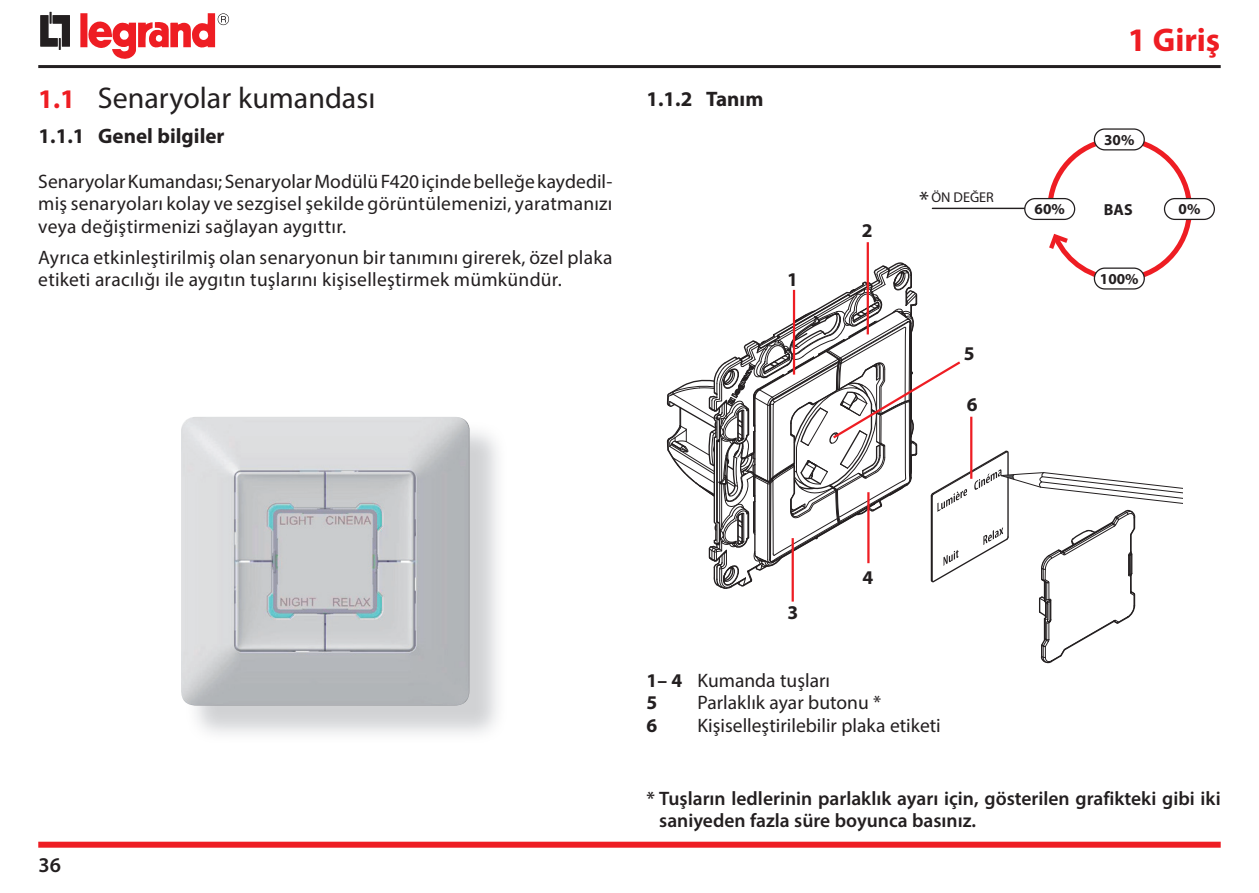
<style>
.page{position:relative;width:1259px;height:893px;background:#fff}
.page>*{position:absolute;margin:0;border:0;box-sizing:border-box;transform-origin:0 0}
.t1{font:700 33px "Myriad Pro";color:#ee1d23}
.t2{font:30px "Myriad Pro";color:#231f20}
.t3{font:24px "Myriad Pro";color:#231f20}
.t4{font:700 21px "Myriad Pro";color:#231f20}
.t5{font:600 21px "Myriad Pro";color:#231f20}
.t6{font:19.5px/22.5px "Myriad Pro";letter-spacing:.01em;color:#231f20}
.t7{font:600 19.5px/22.5px "Myriad Pro";color:#231f20}
.t8{font:700 19.5px "Myriad Pro";color:#231f20}
.t9{font:700 15.9px "Myriad Pro";color:#231f20}
.t10{font:700 15.3px "Myriad Pro";color:#231f20}
.t11{font:14.1px "Myriad Pro";color:#231f20}
.s1{font-weight:700;font-size:27px;color:#ee1d23}
.s2{font-weight:700}
</style>
<div class="page">
<img style="left:181px;top:417px;width:289px;height:288px">
<div style="left:1164px;top:198px;width:51px;height:22px;border:1px solid #231f20;border-radius:10px"></div>
<svg style="left:666px;top:128px;width:528px;height:536px"></svg>
<div style="left:963px;top:346px;width:11px;height:14px;background:#fff"></div>
<div style="left:966px;top:396px;width:12px;height:15px;background:#fff"></div>
<hr style="left:867px;top:492px;width:2px;height:71px;background:#ee1d23">
<hr style="left:791px;top:538px;width:3px;height:64px;background:#ee1d23">
<hr style="left:38px;top:65px;width:1182px;height:3px;background:#231f20">
<div style="left:38px;top:842px;width:1182px;height:6px;background:#ee1d23"></div>
<div style="left:80px;top:13px;width:7px;height:34px;background:#ee1d23"></div>
<svg style="left:87px;top:13px;width:128px;height:46px"></svg>
<svg style="left:40px;top:12px;width:30px;height:38px"></svg>
<svg style="left:218px;top:13px;width:11px;height:12px"></svg>
<svg style="left:218px;top:14px;width:10px;height:11px"></svg>
<svg style="left:221px;top:16px;width:5px;height:6px"></svg>
<h2 class="t2" style="left:38px;top:79px;width:338px"><span class="s1">1.1</span> Senaryolar kumandası</h2>
<p class="t4" style="left:39px;top:122px;width:187px">1.1.1 Genel bilgiler</p>
<p class="t6" style="left:38px;top:170px;width:576px;text-align:justify">Senaryolar Kumandası; Senaryolar Modülü F420 içinde belleğe kaydedil&shy;miş senaryoları kolay ve sezgisel şekilde görüntülemenizi, yaratmanızı veya değiştirmenizi sağlayan aygıttır.</p>
<p class="t6" style="left:38px;top:246px;width:576px">Ayrıca etkinleştirilmiş olan senaryonun bir tanımını girerek, özel plaka etiketi aracılığı ile aygıtın tuşlarını kişiselleştirmek mümkündür.</p>
<p class="t4" style="left:646px;top:86px;width:118px">1.1.2 Tanım</p>
<p class="t8" style="left:787px;top:267px;width:12px">1</p>
<p class="t8" style="left:861px;top:217px;width:12px">2</p>
<p class="t11" style="left:931px;top:188px;width:64px">ÖN DEĞER</p>
<p class="t3" style="left:919px;top:185px;width:11px">*</p>
<p class="t8" style="left:963px;top:341px;width:12px">5</p>
<p class="t8" style="left:967px;top:391px;width:12px">6</p>
<h1 class="t1" style="left:1127px;top:19px;width:94px">1 Giriş</h1>
<p class="t10" style="left:1104px;top:130px;width:32px">30%</p>
<p class="t10" style="left:1034px;top:199px;width:32px">60%</p>
<p class="t9" style="left:1104px;top:199px;width:30px">BAS</p>
<p class="t10" style="left:1100px;top:269px;width:40px">100%</p>
<p class="t10" style="left:1178px;top:199px;width:23px">0%</p>
<p class="t5" style="left:39px;top:852px;width:24px">36</p>
<p class="t8" style="left:787px;top:600px;width:12px">3</p>
<p class="t8" style="left:862px;top:565px;width:12px">4</p>
<p class="t6" style="left:646px;top:668px;width:185px"><span class="s2">1– 4</span> Kumanda tuşları<br><span class="s2">5</span></p>
<p class="t6" style="left:697px;top:691px;width:185px">Parlaklık ayar butonu *</p>
<p class="t8" style="left:646px;top:712px;width:12px">6</p>
<p class="t6" style="left:697px;top:713px;width:245px">Kişiselleştirilebilir plaka etiketi</p>
<p class="t7" style="left:659px;top:786px;width:563px;text-indent:-13px">* Tuşların ledlerinin parlaklık ayarı için, gösterilen grafikteki gibi iki saniyeden fazla süre boyunca basınız.</p>
</div>
